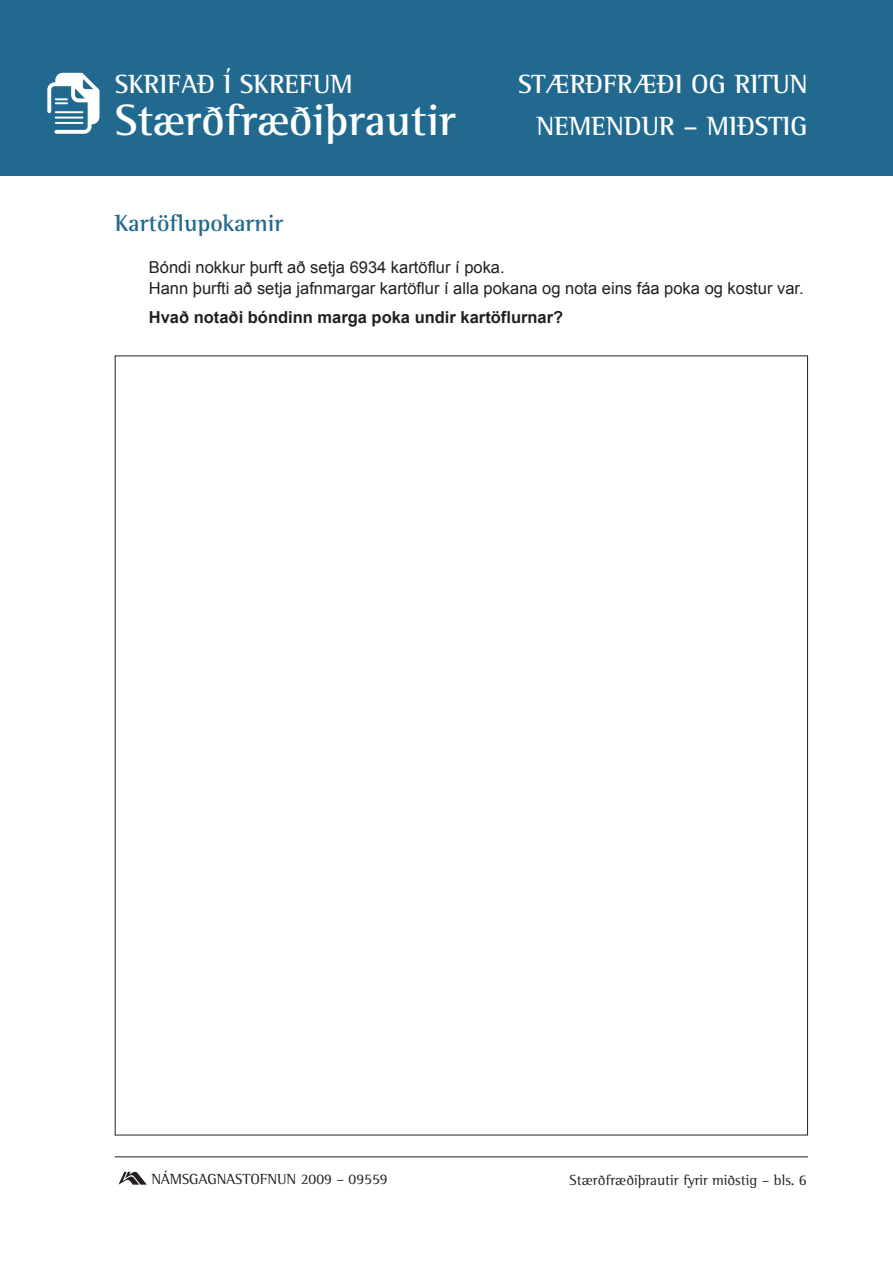
<style>
.page{position:relative;width:893px;height:1263px;background:#fff}
.page>*{position:absolute;margin:0;border:0;box-sizing:border-box;transform-origin:0 0}
.t1{font:700 45px "Rotis Semi Serif";color:#fff}
.t2{font:700 27px "Rotis Semi Serif";color:#fff}
.t3{font:700 24px "Rotis Semi Serif";color:#21698f}
.t4{font:16.5px/21px "Arial";color:#231f20}
.t5{font:700 16.5px "Arial";color:#231f20}
.t6{font:15px "Rotis Semi Serif";color:#231f20}
</style>
<div class="page">
<div style="left:0;top:0;width:893px;height:176px;background:#21698f"></div>
<svg style="left:47px;top:73px;width:52px;height:61px"></svg>
<hr style="left:115px;top:1156px;width:693px;height:1px;background:#231f20">
<img style="left:118px;top:1171px;width:29px;height:14px">
<h2 class="t2" style="left:115px;top:67px;width:240px">SKRIFAÐ Í SKREFUM</h2>
<h2 class="t2" style="left:518px;top:67px;width:291px">STÆRÐFRÆÐI OG RITUN</h2>
<h1 class="t1" style="left:115px;top:93px;width:343px">Stærðfræðiþrautir</h1>
<h2 class="t2" style="left:537px;top:109px;width:186px">NEMENDUR – miðstig</h2>
<h3 class="t3" style="left:115px;top:208px;width:170px">Kartöflupokarnir</h3>
<p class="t4" style="left:149px;top:257px;width:656px">Bóndi nokkur þurft að setja 6934 kartöflur í poka.<br>Hann þurfti að setja jafnmargar kartöflur í alla pokana og nota eins fáa poka og kostur var.</p>
<p class="t5" style="left:149px;top:308px;width:416px">Hvað notaði bóndinn marga poka undir kartöflurnar?</p>
<p class="t6" style="left:151px;top:1170px;width:238px">NÁMSGAGNASTOFNUN 2009 – 09559</p>
<p class="t6" style="left:570px;top:1171px;width:239px">Stærðfræðiþrautir fyrir miðstig – bls. 6</p>
</div>
